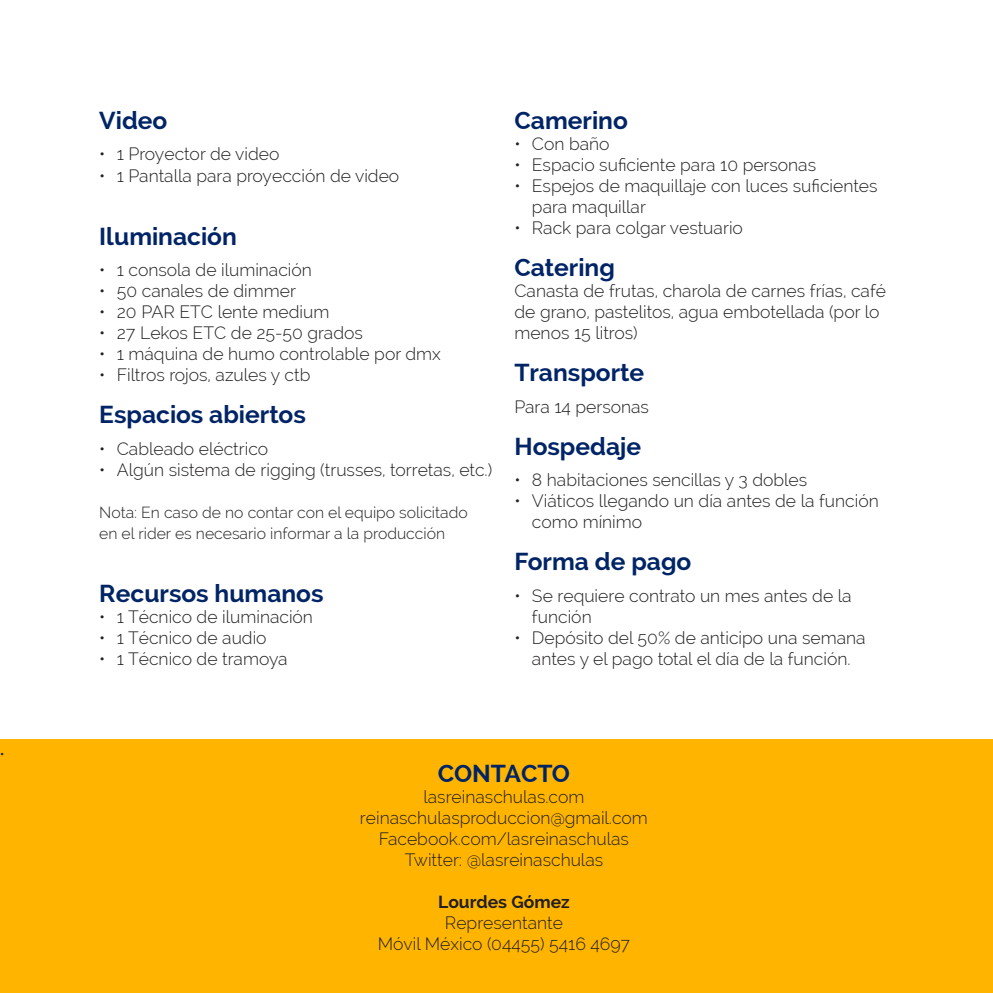
<style>
.page{position:relative;width:993px;height:993px;background:#fff}
.page>*{position:absolute;margin:0;border:0;box-sizing:border-box;transform-origin:0 0}
.t1{font:700 24.5px "Raleway";color:#002466}
.t2{font:21px "Minion Pro";color:#231f20}
.t3{font:300 17.5px/21px "Raleway";color:#231f20}
.t4{font:700 17.5px "Raleway";color:#231f20}
.t5{font:300 15.75px/21px "Raleway";color:#231f20}
</style>
<div class="page">
<div style="left:0;top:739px;width:992px;height:253px;background:#ffb500"></div>
<p class="t2" style="left:-1px;top:735px;width:6px">.</p>
<h1 class="t1" style="left:99px;top:106px;width:70px">Video</h1>
<p class="t3" style="left:99px;top:144px;width:181px">• 1 Proyector de video</p>
<p class="t3" style="left:99px;top:165px;width:301px">• 1 Pantalla para proyección de video</p>
<h1 class="t1" style="left:99px;top:222px;width:139px">Iluminación</h1>
<p class="t3" style="left:99px;top:259px;width:214px">• 1 consola de iluminación</p>
<p class="t3" style="left:99px;top:280px;width:198px">• 50 canales de dimmer</p>
<p class="t3" style="left:99px;top:301px;width:231px">• 20 PAR ETC lente medium</p>
<p class="t3" style="left:99px;top:322px;width:265px">• 27 Lekos ETC de 25-50 grados</p>
<p class="t3" style="left:99px;top:343px;width:343px">• 1 máquina de humo controlable por dmx</p>
<p class="t3" style="left:99px;top:364px;width:212px">• Filtros rojos, azules y ctb</p>
<h1 class="t1" style="left:99px;top:400px;width:208px">Espacios abiertos</h1>
<p class="t3" style="left:99px;top:438px;width:170px">• Cableado eléctrico</p>
<p class="t3" style="left:99px;top:459px;width:394px">• Algún sistema de rigging (trusses, torretas, etc.)</p>
<p class="t5" style="left:99px;top:501px;width:370px">Nota: En caso de no contar con el equipo solicitado en el rider es necesario informar a la producción</p>
<h1 class="t1" style="left:99px;top:579px;width:226px">Recursos humanos</h1>
<p class="t3" style="left:99px;top:606px;width:215px">• 1 Técnico de iluminación</p>
<p class="t3" style="left:99px;top:627px;width:169px">• 1 Técnico de audio</p>
<p class="t3" style="left:99px;top:648px;width:190px">• 1 Técnico de tramoya</p>
<h1 class="t1" style="left:514px;top:106px;width:115px">Camerino</h1>
<p class="t3" style="left:514px;top:133px;width:97px">• Con baño</p>
<p class="t3" style="left:514px;top:154px;width:303px">• Espacio suficiente para 10 personas</p>
<p class="t3" style="left:532px;top:175px;width:347px;text-indent:-18px">• Espejos de maquillaje con luces suficientes para maquillar</p>
<p class="t3" style="left:514px;top:217px;width:230px">• Rack para colgar vestuario</p>
<h1 class="t1" style="left:514px;top:253px;width:102px">Catering</h1>
<p class="t3" style="left:514px;top:280px;width:373px">Canasta de frutas, charola de carnes frías, café de grano, pastelitos, agua embotellada (por lo menos 15 litros)</p>
<h1 class="t1" style="left:514px;top:358px;width:131px">Transporte</h1>
<p class="t3" style="left:514px;top:396px;width:136px">Para 14 personas</p>
<h1 class="t1" style="left:514px;top:432px;width:128px">Hospedaje</h1>
<p class="t3" style="left:514px;top:469px;width:294px">• 8 habitaciones sencillas y 3 dobles</p>
<p class="t3" style="left:532px;top:490px;width:348px;text-indent:-18px">• Viáticos llegando un día antes de la función como mínimo</p>
<h1 class="t1" style="left:514px;top:547px;width:178px">Forma de pago</h1>
<p class="t3" style="left:532px;top:585px;width:321px;text-indent:-18px">• Se requiere contrato un mes antes de la función</p>
<p class="t3" style="left:514px;top:627px;width:352px;text-align:center">• Depósito del 50% de anticipo una semana antes y el pago total el día de la función.</p>
<h1 class="t1" style="left:437px;top:758px;width:134px">CONTACTO</h1>
<p class="t3" style="left:360px;top:785px;width:289px;text-align:center">lasreinaschulas.com reinaschulasproduccion@gmail.com<br>Facebook.com/lasreinaschulas<br>Twitter: @lasreinaschulas</p>
<p class="t4" style="left:438px;top:891px;width:133px">Lourdes Gómez</p>
<p class="t3" style="left:377px;top:911px;width:254px;text-align:center">Representante<br>Móvil México (04455) 5416 4697</p>
</div>
